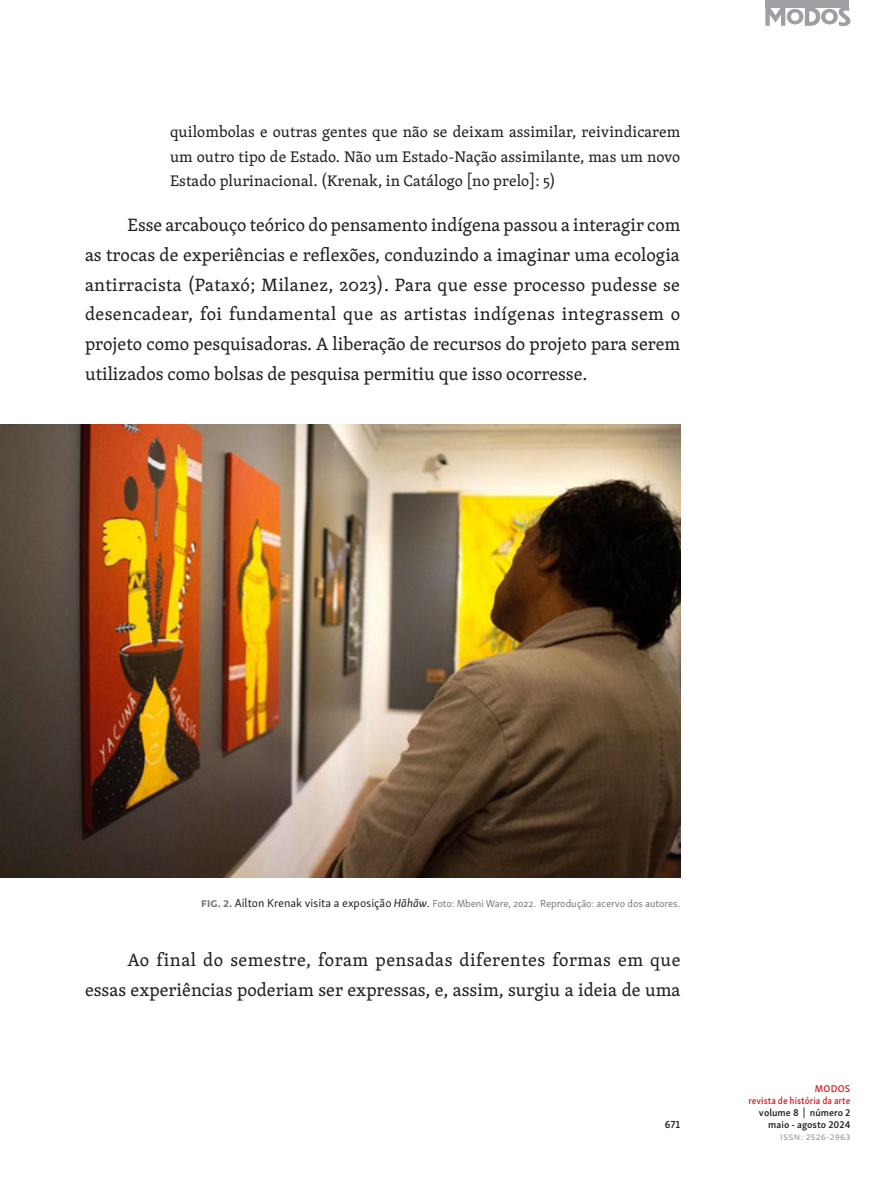
<style>
.page{position:relative;width:893px;height:1191px;background:#fff}
.page>*{position:absolute;margin:0;border:0;box-sizing:border-box;transform-origin:0 0}
.Paragrafo-Principal_recuo{font:18.3px/29.7px "Skolar Latin";color:#231f20;text-align:justify}
.Citacoes-no-corpo-principal_Skolar{font:15.75px/24.5px "Skolar Latin";letter-spacing:.005em;color:#231f20;text-align:justify}
.Figura-Legendas{font:10.5px "Skolar Sans Latn";letter-spacing:-.005em;color:#757679}
.t1{font:600 10.5px "Skolar Sans Latn";color:#231f20}
.t2{font:600 10.05px/12px "Skolar Sans Latn";color:#231f20;text-align:right}
.t3{font:600 10.05px "Skolar Sans Latn Cn";color:#d1232a}
.t4{font:10.05px "Skolar Sans Latn";letter-spacing:.025em;color:#939598}
.t5{font:600 10.05px "Skolar Sans Latn";letter-spacing:.025em;color:#d1232a}
.s1{font-weight:700;font-size:12px}
.s2{font-size:12px;color:#231f20}
.s3{font-style:italic;font-size:12px;color:#231f20}
</style>
<div class="page">
<div style="left:765px;top:0;width:84px;height:8px;background:#9d9fa2"></div>
<svg style="left:765px;top:7px;width:85px;height:19px"></svg>
<img style="left:0;top:424px;width:680px;height:453px">
<p class="Citacoes-no-corpo-principal_Skolar" style="left:170px;top:119px;width:512px">quilombolas e outras gentes que não se deixam assimilar, reivindicarem um outro tipo de Estado. Não um Estado-Nação assimilante, mas um novo Estado plurinacional. (Krenak, in Catálogo [no prelo]: 5)</p>
<p class="Paragrafo-Principal_recuo" style="left:85px;top:209px;width:597px;text-indent:43px">Esse arcabouço teórico do pensamento indígena passou a interagir com as trocas de experiências e reflexões, conduzindo a imaginar uma ecologia antirracista (Pataxó; Milanez, 2023). Para que esse processo pudesse se desencadear, foi fundamental que as artistas indígenas integrassem o projeto como pesquisadoras. A liberação de recursos do projeto para serem utilizados como bolsas de pesquisa permitiu que isso ocorresse.</p>
<p class="Figura-Legendas" style="left:201px;top:895px;width:481px"><span class="s1">Fig. 2.</span> <span class="s2">Ailton Krenak visita a exposição</span> <span class="s3">Hãhãw</span><span class="s2">.</span> Foto: Mbeni Ware, 2022. Reprodução: acervo dos autores.</p>
<p class="Paragrafo-Principal_recuo" style="left:85px;top:944px;width:597px;text-align:right">Ao final do semestre, foram pensadas diferentes formas em que essas experiências poderiam ser expressas, e, assim, surgiu a ideia de uma</p>
<p class="t1" style="left:665px;top:1116px;width:17px">671</p>
<p class="t5" style="left:815px;top:1081px;width:37px">MODOS</p>
<p class="t3" style="left:748px;top:1093px;width:103px">revista de história da arte</p>
<p class="t2" style="left:759px;top:1106px;width:93px">volume 8 | número 2 maio - agosto 2024</p>
<p class="t4" style="left:780px;top:1129px;width:72px">ISSN: 2526-2963</p>
</div>
